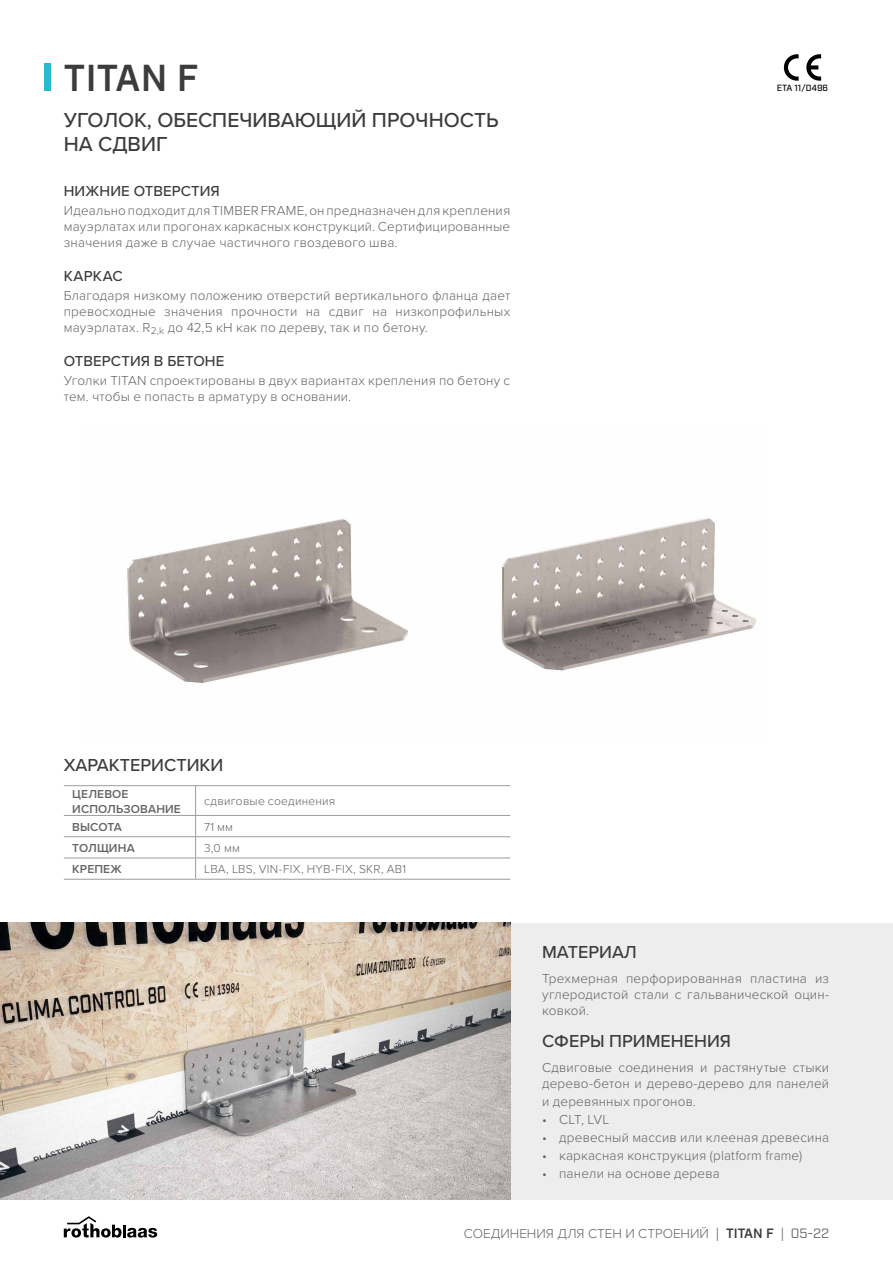
<style>
.page{position:relative;width:893px;height:1263px;background:#fff}
.page>*{position:absolute;margin:0;border:0;box-sizing:border-box;transform-origin:0 0}
.t1{font:600 37.5px "Industry";letter-spacing:.01em;color:#3c3c3b}
.t2{font:500 21px/24px "Proxima Nova";color:#3c3c3b}
.t3{font:500 18px "Proxima Nova";color:#3c3c3b}
.t4{font:500 15px "Proxima Nova";letter-spacing:.005em;color:#3c3c3b}
.t5{font:300 13.5px/16.2px "Proxima Nova";letter-spacing:.015em;color:#646363;text-align:justify}
.t6{font:300 12px "Proxima Nova";letter-spacing:.02em;color:#646363}
.t7{font:600 12px/14.4px "Proxima Nova";letter-spacing:.015em;color:#646363}
.t8{font:500 9px "Industry";color:#000}
.s1{font-family:"Industry";font-weight:400}
.s2{font-family:"Industry";font-weight:600;color:#3c3c3b}
</style>
<div class="page">
<div style="left:510px;top:923px;width:383px;height:276px;background:#ededed"></div>
<img style="left:0;top:923px;width:510px;height:276px">
<img style="left:127px;top:518px;width:629px;height:166px">
<hr style="left:64px;top:785px;width:132px;height:1px;background:#9d9d9c">
<hr style="left:196px;top:785px;width:314px;height:1px;background:#9d9d9c">
<hr style="left:64px;top:815px;width:132px;height:1px;background:#9d9d9c">
<hr style="left:196px;top:815px;width:314px;height:1px;background:#9d9d9c">
<hr style="left:64px;top:836px;width:132px;height:1px;background:#9d9d9c">
<hr style="left:196px;top:836px;width:314px;height:1px;background:#9d9d9c">
<hr style="left:64px;top:858px;width:132px;height:1px;background:#9d9d9c">
<hr style="left:196px;top:858px;width:314px;height:1px;background:#9d9d9c">
<svg style="left:195px;top:786px;width:1px;height:93px"></svg>
<hr style="left:64px;top:879px;width:132px;height:1px;background:#9d9d9c">
<hr style="left:196px;top:879px;width:314px;height:1px;background:#9d9d9c">
<svg style="left:64px;top:1216px;width:93px;height:21px"></svg>
<div style="left:45px;top:64px;width:6px;height:27px;background:#29b8ce"></div>
<svg style="left:784px;top:54px;width:15px;height:27px"></svg>
<svg style="left:806px;top:54px;width:15px;height:27px"></svg>
<h1 class="t1" style="left:64px;top:56px;width:136px">TITAN F</h1>
<h2 class="t2" style="left:64px;top:107px;width:436px">УГОЛОК, ОБЕСПЕЧИВАЮЩИЙ ПРОЧНОСТЬ<br>НА СДВИГ</h2>
<p class="t4" style="left:64px;top:180px;width:158px">НИЖНИЕ ОТВЕРСТИЯ</p>
<p class="t5" style="left:64px;top:201px;width:448px">Идеально подходит для TIMBER FRAME, он предназначен для крепления мауэрлатах или прогонах каркасных конструкций. Сертифицированные значения даже в случае частичного гвоздевого шва.</p>
<p class="t4" style="left:64px;top:265px;width:60px">КАРКАС</p>
<p class="t5" style="left:64px;top:286px;width:448px">Благодаря низкому положению отверстий вертикального фланца дает превосходные значения прочности на сдвиг на низкопрофильных мауэрлатах. R<sub>2,k</sub> до 42,5 кН как по дереву, так и по бетону.</p>
<p class="t4" style="left:64px;top:350px;width:162px">ОТВЕРСТИЯ В БЕТОНЕ</p>
<p class="t5" style="left:64px;top:371px;width:448px">Уголки TITAN спроектированы в двух вариантах крепления по бетону с тем. чтобы е попасть в арматуру в основании.</p>
<p class="t8" style="left:777px;top:83px;width:53px">ETA 11/0496</p>
<h3 class="t3" style="left:64px;top:751px;width:161px">ХАРАКТЕРИСТИКИ</h3>
<p class="t7" style="left:72px;top:786px;width:110px">ЦЕЛЕВОЕ<br>ИСПОЛЬЗОВАНИЕ</p>
<p class="t6" style="left:204px;top:792px;width:133px">сдвиговые соединения</p>
<p class="t7" style="left:72px;top:819px;width:51px">ВЫСОТА</p>
<p class="t6" style="left:204px;top:818px;width:30px">71 мм</p>
<p class="t7" style="left:72px;top:840px;width:64px">ТОЛЩИНА</p>
<p class="t6" style="left:204px;top:839px;width:37px">3,0 мм</p>
<p class="t7" style="left:72px;top:862px;width:51px">КРЕПЕЖ</p>
<p class="t6" style="left:204px;top:860px;width:204px">LBA, LBS, VIN-FIX, HYB-FIX, SKR, AB1</p>
<h3 class="t3" style="left:542px;top:939px;width:96px">МАТЕРИАЛ</h3>
<p class="t5" style="left:542px;top:970px;width:289px">Трехмерная перфорированная пластина из углеродистой стали с гальванической оцин&shy;ковкой.</p>
<h3 class="t3" style="left:542px;top:1027px;width:190px">СФЕРЫ ПРИМЕНЕНИЯ</h3>
<p class="t5" style="left:542px;top:1058px;width:289px">Сдвиговые соединения и растянутые стыки дерево-бетон и дерево-дерево для панелей</p>
<p class="t5" style="left:542px;top:1092px;width:155px">и деревянных прогонов.</p>
<p class="t5" style="left:542px;top:1110px;width:69px">• CLT, LVL</p>
<p class="t5" style="left:542px;top:1128px;width:289px">• древесный массив или клееная древесина</p>
<p class="t5" style="left:542px;top:1146px;width:262px">• каркасная конструкция (platform frame)</p>
<p class="t5" style="left:542px;top:1164px;width:179px">• панели на основе дерева</p>
<p class="t5" style="left:464px;top:1224px;width:367px">СОЕДИНЕНИЯ ДЛЯ СТЕН И СТРОЕНИЙ <span class="s1">|</span> <span class="s2">TITAN F</span> <span class="s1">| 05-22</span></p>
</div>
